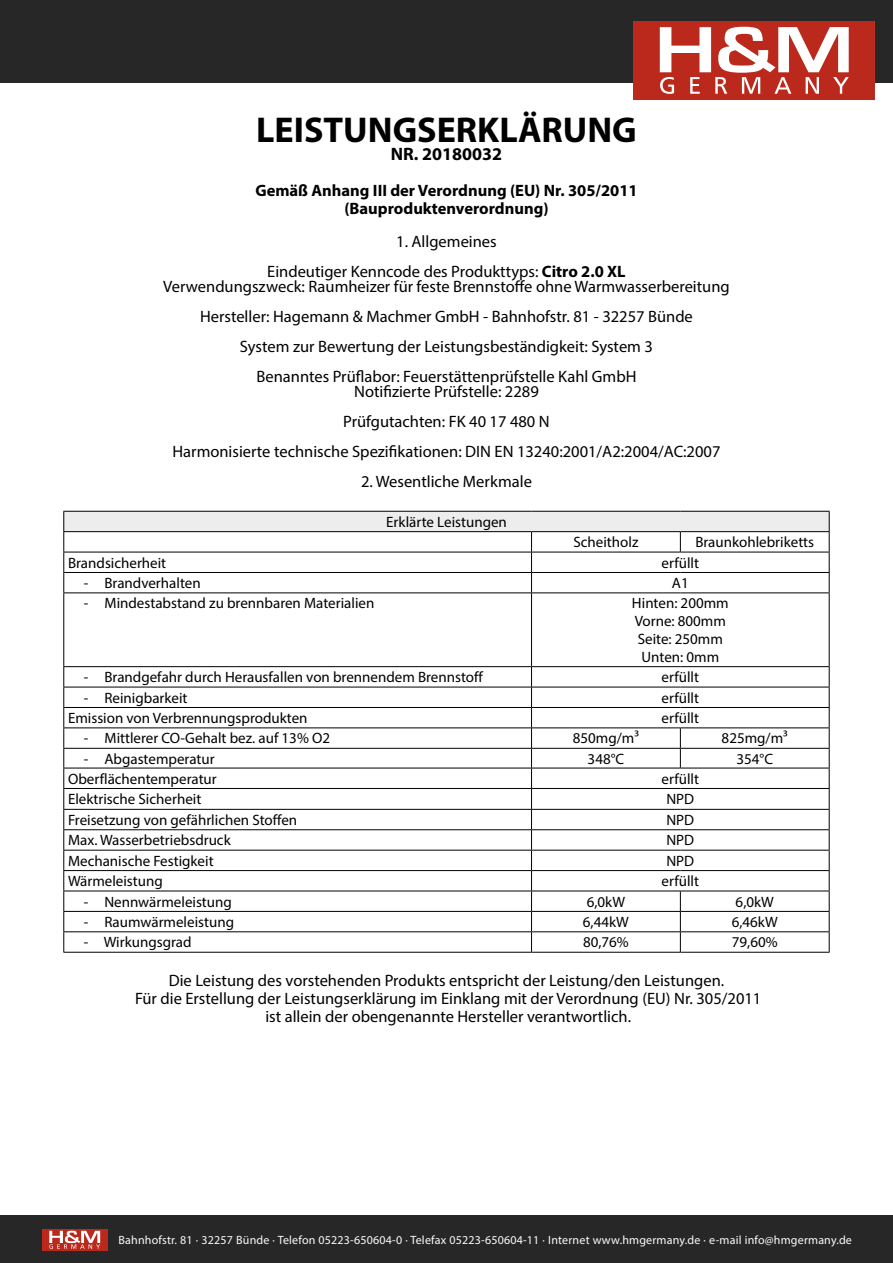
<style>
.page{position:relative;width:893px;height:1263px;background:#fff}
.page>*{position:absolute;margin:0;border:0;box-sizing:border-box;transform-origin:0 0}
.t1{font:700 36px "Myriad Pro";color:#000}
.t2{font:700 18px "Myriad Pro";color:#000}
.t3{font:16.5px/30px "Myriad Pro";color:#000;text-align:center}
.t4{font:700 16.5px/18px "Myriad Pro";color:#000;text-align:center}
.t5{font:15px/18px "Myriad Pro";color:#000;text-align:center}
.t6{font:12px "Myriad Pro";letter-spacing:.015em;color:#fbfbfb}
.s1{font-weight:700}
</style>
<div class="page">
<div style="left:64px;top:511px;width:765px;height:21px;background:#ededed"></div>
<svg style="left:64px;top:532px;width:765px;height:60px"></svg>
<svg style="left:64px;top:593px;width:765px;height:359px"></svg>
<hr style="left:63px;top:511px;width:468px;height:1px;background:#000">
<hr style="left:531px;top:511px;width:149px;height:1px;background:#000">
<hr style="left:680px;top:511px;width:150px;height:1px;background:#000">
<hr style="left:63px;top:531px;width:468px;height:1px;background:#000">
<hr style="left:531px;top:531px;width:149px;height:1px;background:#000">
<hr style="left:680px;top:531px;width:150px;height:1px;background:#000">
<svg style="left:680px;top:532px;width:1px;height:20px"></svg>
<hr style="left:63px;top:552px;width:468px;height:1px;background:#000">
<hr style="left:531px;top:552px;width:149px;height:1px;background:#000">
<hr style="left:680px;top:552px;width:150px;height:1px;background:#000">
<hr style="left:63px;top:572px;width:468px;height:1px;background:#000">
<svg style="left:63px;top:512px;width:1px;height:80px"></svg>
<hr style="left:531px;top:572px;width:149px;height:1px;background:#000">
<svg style="left:531px;top:532px;width:1px;height:60px"></svg>
<hr style="left:680px;top:572px;width:150px;height:1px;background:#000">
<svg style="left:829px;top:512px;width:1px;height:80px"></svg>
<hr style="left:63px;top:592px;width:468px;height:1px;background:#000">
<hr style="left:63px;top:593px;width:1px;height:73px;background:#000">
<hr style="left:531px;top:592px;width:149px;height:1px;background:#000">
<hr style="left:531px;top:593px;width:1px;height:73px;background:#000">
<hr style="left:680px;top:592px;width:150px;height:1px;background:#000">
<hr style="left:829px;top:593px;width:1px;height:73px;background:#000">
<hr style="left:63px;top:666px;width:468px;height:1px;background:#000">
<hr style="left:531px;top:666px;width:149px;height:1px;background:#000">
<hr style="left:680px;top:666px;width:150px;height:1px;background:#000">
<hr style="left:63px;top:687px;width:468px;height:1px;background:#000">
<hr style="left:531px;top:687px;width:149px;height:1px;background:#000">
<hr style="left:680px;top:687px;width:150px;height:1px;background:#000">
<hr style="left:63px;top:707px;width:468px;height:1px;background:#000">
<hr style="left:531px;top:707px;width:149px;height:1px;background:#000">
<hr style="left:680px;top:707px;width:150px;height:1px;background:#000">
<hr style="left:63px;top:727px;width:468px;height:1px;background:#000">
<hr style="left:531px;top:727px;width:149px;height:1px;background:#000">
<hr style="left:680px;top:727px;width:150px;height:1px;background:#000">
<hr style="left:63px;top:748px;width:468px;height:1px;background:#000">
<hr style="left:531px;top:748px;width:149px;height:1px;background:#000">
<hr style="left:680px;top:748px;width:150px;height:1px;background:#000">
<svg style="left:680px;top:728px;width:1px;height:40px"></svg>
<hr style="left:63px;top:768px;width:468px;height:1px;background:#000">
<hr style="left:531px;top:768px;width:149px;height:1px;background:#000">
<hr style="left:680px;top:768px;width:150px;height:1px;background:#000">
<hr style="left:63px;top:788px;width:468px;height:1px;background:#000">
<hr style="left:531px;top:788px;width:149px;height:1px;background:#000">
<hr style="left:680px;top:788px;width:150px;height:1px;background:#000">
<hr style="left:63px;top:809px;width:468px;height:1px;background:#000">
<hr style="left:531px;top:809px;width:149px;height:1px;background:#000">
<hr style="left:680px;top:809px;width:150px;height:1px;background:#000">
<hr style="left:63px;top:829px;width:468px;height:1px;background:#000">
<hr style="left:531px;top:829px;width:149px;height:1px;background:#000">
<hr style="left:680px;top:829px;width:150px;height:1px;background:#000">
<hr style="left:63px;top:850px;width:468px;height:1px;background:#000">
<hr style="left:531px;top:850px;width:149px;height:1px;background:#000">
<hr style="left:680px;top:850px;width:150px;height:1px;background:#000">
<hr style="left:63px;top:870px;width:468px;height:1px;background:#000">
<hr style="left:531px;top:870px;width:149px;height:1px;background:#000">
<hr style="left:680px;top:870px;width:150px;height:1px;background:#000">
<hr style="left:63px;top:891px;width:468px;height:1px;background:#000">
<hr style="left:531px;top:891px;width:149px;height:1px;background:#000">
<hr style="left:680px;top:891px;width:150px;height:1px;background:#000">
<hr style="left:63px;top:911px;width:468px;height:1px;background:#000">
<hr style="left:531px;top:911px;width:149px;height:1px;background:#000">
<hr style="left:680px;top:911px;width:150px;height:1px;background:#000">
<hr style="left:63px;top:931px;width:468px;height:1px;background:#000">
<svg style="left:63px;top:667px;width:1px;height:285px"></svg>
<hr style="left:531px;top:931px;width:149px;height:1px;background:#000">
<svg style="left:531px;top:667px;width:1px;height:285px"></svg>
<hr style="left:680px;top:931px;width:150px;height:1px;background:#000">
<svg style="left:680px;top:891px;width:1px;height:61px"></svg>
<svg style="left:829px;top:667px;width:1px;height:285px"></svg>
<hr style="left:63px;top:952px;width:468px;height:1px;background:#000">
<hr style="left:531px;top:952px;width:149px;height:1px;background:#000">
<hr style="left:680px;top:952px;width:150px;height:1px;background:#000">
<div style="left:0;top:1215px;width:893px;height:48px;background:#282727"></div>
<img style="left:42px;top:1229px;width:65px;height:21px">
<div style="left:0;top:0;width:893px;height:83px;background:#282727"></div>
<img style="left:634px;top:21px;width:240px;height:78px">
<h1 class="t1" style="left:256px;top:106px;width:382px">LEISTUNGSERKLÄRUNG</h1>
<p class="t2" style="left:391px;top:142px;width:113px">NR. 20180032</p>
<p class="t4" style="left:255px;top:181px;width:384px">Gemäß Anhang III der Verordnung (EU) Nr. 305/2011 (Bauproduktenverordnung)</p>
<p class="t3" style="left:267px;top:226px;width:360px">1. Allgemeines<br>Eindeutiger Kenncode des Produkttyps: <span class="s1">Citro 2.0 XL</span></p>
<p class="t3" style="left:163px;top:271px;width:568px">Verwendungszweck: Raumheizer für feste Brennstoffe ohne Warmwasserbereitung Hersteller: Hagemann &amp; Machmer GmbH - Bahnhofstr. 81 - 32257 Bünde<br>System zur Bewertung der Leistungsbeständigkeit: System 3<br>Benanntes Prüflabor: Feuerstättenprüfstelle Kahl GmbH</p>
<p class="t3" style="left:172px;top:376px;width:549px">Notifizierte Prüfstelle: 2289<br>Prüfgutachten: FK 40 17 480 N<br>Harmonisierte technische Spezifikationen: DIN EN 13240:2001/A2:2004/AC:2007</p>
<p class="t3" style="left:361px;top:466px;width:172px">2. Wesentliche Merkmale</p>
<p class="t5" style="left:386px;top:512px;width:122px">Erklärte Leistungen</p>
<p class="t5" style="left:573px;top:533px;width:67px">Scheitholz</p>
<p class="t5" style="left:695px;top:533px;width:120px">Braunkohlebriketts</p>
<p class="t5" style="left:68px;top:553px;width:100px">Brandsicherheit</p>
<p class="t5" style="left:662px;top:553px;width:39px">erfüllt</p>
<p class="t5" style="left:84px;top:574px;width:118px">- Brandverhalten</p>
<p class="t5" style="left:672px;top:574px;width:18px">A1</p>
<p class="t5" style="left:84px;top:594px;width:292px">- Mindestabstand zu brennbaren Materialien</p>
<p class="t5" style="left:632px;top:594px;width:98px">Hinten: 200mm<br>Vorne: 800mm<br>Seite: 250mm<br>Unten: 0mm</p>
<p class="t5" style="left:84px;top:668px;width:400px">- Brandgefahr durch Herausfallen von brennendem Brennstoff</p>
<p class="t5" style="left:662px;top:668px;width:39px">erfüllt</p>
<p class="t5" style="left:84px;top:688px;width:105px">- Reinigbarkeit</p>
<p class="t5" style="left:662px;top:688px;width:39px">erfüllt</p>
<p class="t5" style="left:68px;top:709px;width:241px">Emission von Verbrennungsprodukten</p>
<p class="t5" style="left:662px;top:709px;width:39px">erfüllt</p>
<p class="t5" style="left:84px;top:729px;width:248px">- Mittlerer CO-Gehalt bez. auf 13% O2</p>
<p class="t5" style="left:573px;top:729px;width:68px">850mg/m³</p>
<p class="t5" style="left:722px;top:729px;width:68px">825mg/m³</p>
<p class="t5" style="left:84px;top:749px;width:132px">- Abgastemperatur</p>
<p class="t5" style="left:588px;top:749px;width:38px">348°C</p>
<p class="t5" style="left:736px;top:749px;width:38px">354°C</p>
<p class="t5" style="left:68px;top:769px;width:150px">Oberflächentemperatur</p>
<p class="t5" style="left:662px;top:769px;width:39px">erfüllt</p>
<p class="t5" style="left:68px;top:790px;width:135px">Elektrische Sicherheit</p>
<p class="t5" style="left:666px;top:790px;width:29px">NPD</p>
<p class="t5" style="left:68px;top:811px;width:231px">Freisetzung von gefährlichen Stoffen</p>
<p class="t5" style="left:666px;top:811px;width:29px">NPD</p>
<p class="t5" style="left:68px;top:831px;width:164px">Max. Wasserbetriebsdruck</p>
<p class="t5" style="left:666px;top:831px;width:29px">NPD</p>
<p class="t5" style="left:68px;top:851px;width:147px">Mechanische Festigkeit</p>
<p class="t5" style="left:666px;top:851px;width:29px">NPD</p>
<p class="t5" style="left:68px;top:872px;width:96px">Wärmeleistung</p>
<p class="t5" style="left:662px;top:872px;width:39px">erfüllt</p>
<p class="t5" style="left:84px;top:892px;width:149px">- Nennwärmeleistung</p>
<p class="t5" style="left:587px;top:892px;width:40px">6,0kW</p>
<p class="t5" style="left:736px;top:892px;width:40px">6,0kW</p>
<p class="t5" style="left:84px;top:913px;width:152px">- Raumwärmeleistung</p>
<p class="t5" style="left:583px;top:913px;width:47px">6,44kW</p>
<p class="t5" style="left:732px;top:913px;width:47px">6,46kW</p>
<p class="t5" style="left:84px;top:933px;width:109px">- Wirkungsgrad</p>
<p class="t5" style="left:583px;top:933px;width:47px">80,76%</p>
<p class="t5" style="left:732px;top:933px;width:47px">79,60%</p>
<p class="t3" style="left:135px;top:971px;width:628px;line-height:18px">Die Leistung des vorstehenden Produkts entspricht der Leistung/den Leistungen.<br>Für die Erstellung der Leistungserklärung im Einklang mit der Verordnung (EU) Nr. 305/2011 ist allein der obengenannte Hersteller verantwortlich.</p>
<p class="t6" style="left:119px;top:1232px;width:735px">Bahnhofstr. 81 · 32257 Bünde · Telefon 05223-650604-0 · Telefax 05223-650604-11 · Internet www.hmgermany.de · e-mail info@hmgermany.de</p>
</div>
